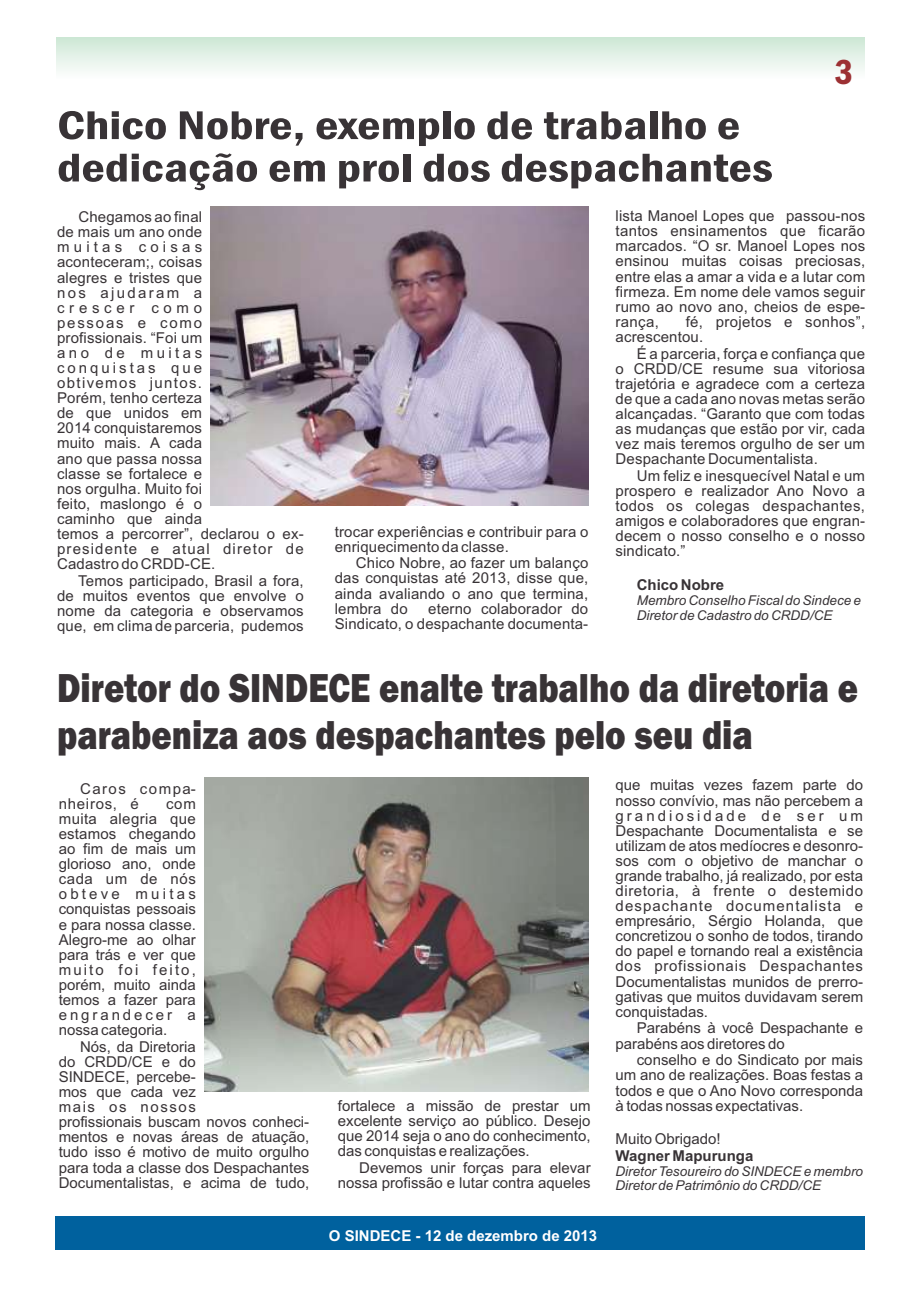
<style>
.page{position:relative;width:920px;height:1290px;background:#fff}
.page>*{position:absolute;margin:0;border:0;box-sizing:border-box;transform-origin:0 0}
.t1{font:800 41.85px/47.4px "Franklin Gothic";color:#383336;scale:.83 1}
.t2{font:600 condensed 41.55px/42.5px "Franklin Gothic";color:#383336;scale:1.23 1}
.t3{font:600 condensed 36px "Franklin Gothic";color:#9c3033}
.t4{font:15px/15.1px "Arial";letter-spacing:.01em;color:#383336;text-align:justify}
.t5{font:700 15px "Arial";color:#fff}
.t6{font:700 15px "Arial";color:#383336}
.t7{font:15px/15.1px "Arial";letter-spacing:.1em;color:#383336}
.t8{font:italic 13.5px/13.5px "Arial";color:#383336}
</style>
<div class="page">
<div style="left:56px;top:1216px;width:809px;height:34px;background:#00619e"></div>
<div style="left:57px;top:37px;width:807px;height:41px;background:linear-gradient(to bottom,#cde7d5,#fdfdfe)"></div>
<img style="left:204px;top:777px;width:385px;height:314px">
<img style="left:211px;top:207px;width:377px;height:299px">
<h2 class="t2" style="left:57px;top:107px;width:583px">Chico Nobre, exemplo de trabalho e dedicação em prol dos despachantes</h2>
<h3 class="t3" style="left:835px;top:58px;width:20px">3</h3>
<p class="t4" style="left:57px;top:211px;width:248px;text-align:left;text-indent:21px">Chegamos ao final<br>de mais um ano onde<br>muitas coisas<br>aconteceram;, coisas<br>alegres e tristes que<br>nos ajudaram a<br>crescer como<br>pessoas e como<br>profissionais. “Foi um<br>ano de muitas conquistas que<br>obtivemos juntos.<br>Porém, tenho certeza<br>de que unidos em<br>2014 conquistaremos<br>muito mais. A cada<br>ano que passa nossa<br>classe se fortalece e<br>nos orgulha. Muito foi<br>feito, maslongo é o<br>caminho que ainda<br>temos a percorrer”, declarou o ex&shy;presidente e atual diretor de<br>Cadastro do CRDD-CE.</p>
<p class="t4" style="left:57px;top:574px;width:248px;text-indent:21px">Temos participado, Brasil a fora, de muitos eventos que envolve o nome da categoria e observamos que, em clima de parceria, pudemos</p>
<p class="t4" style="left:335px;top:525px;width:255px">trocar experiências e contribuir para o enriquecimento da classe.</p>
<p class="t4" style="left:335px;top:557px;width:255px;text-indent:21px">Chico Nobre, ao fazer um balanço das conquistas até 2013, disse que, ainda avaliando o ano que termina, lembra do</p>
<p class="t4" style="left:335px;top:602px;width:255px;text-align:right">eterno colaborador do<br>Sindicato, o despachante documenta-</p>
<p class="t4" style="left:616px;top:210px;width:251px">lista Manoel Lopes que passou-nos tantos ensinamentos que ficarão marcados. “O sr. Manoel Lopes nos ensinou muitas coisas preciosas, entre elas a amar a vida e a lutar com firmeza. Em nome dele vamos seguir rumo ao novo ano, cheios de espe&shy;rança,</p>
<p class="t4" style="left:616px;top:315px;width:251px;text-indent:70px">fé, projetos e sonhos”, acrescentou.</p>
<p class="t4" style="left:615px;top:347px;width:251px;text-indent:21px">É a parceria, força e confiança que o CRDD/CE resume sua vitoriosa trajetória e agradece com a certeza de que a cada ano novas metas serão alcançadas. “Garanto que com todas as mudanças que estão por vir, cada vez mais teremos orgulho de ser um Despachante Documentalista.</p>
<p class="t4" style="left:615px;top:469px;width:251px;text-indent:21px">Um feliz e inesquecível Natal e um prospero e realizador Ano Novo a todos os colegas despachantes, amigos e colaboradores que engran&shy;decem o nosso conselho e o nosso sindicato.”</p>
<p class="t6" style="left:637px;top:579px;width:89px">Chico Nobre</p>
<p class="t8" style="left:637px;top:594px;width:226px;line-height:15.1px">Membro Conselho Fiscal do Sindece e<br>Diretor de Cadastro do CRDD/CE</p>
<h1 class="t1" style="left:57px;top:668px;width:966px">Diretor do SINDECE enalte trabalho da diretoria e parabeniza aos despachantes pelo seu dia</h1>
<p class="t7" style="left:59px;top:782px;width:139px;text-indent:21px">Caros compa&shy;nheiros, é</p>
<p class="t4" style="left:616px;top:779px;width:249px">que muitas vezes fazem parte do nosso convívio, mas não percebem a grandiosidade de ser um Despachante Documentalista e se utilizam de atos medíocres e desonro&shy;sos com o objetivo de manchar o grande trabalho, já realizado, por esta diretoria, à frente o destemido despachante documentalista e empresário, Sérgio Holanda, que concretizou o sonho de todos, tirando do papel e tornando real a existência dos profissionais Despachantes Documentalistas munidos de prerro&shy;gativas que muitos duvidavam serem conquistadas.</p>
<p class="t4" style="left:616px;top:1022px;width:249px;text-indent:21px">Parabéns à você Despachante e parabéns aos diretores do</p>
<p class="t4" style="left:616px;top:1054px;width:249px;text-indent:21px">conselho e do Sindicato por mais um ano de realizações. Boas festas a todos e que o Ano Novo corresponda à todas nossas expectativas.</p>
<p class="t4" style="left:616px;top:1133px;width:107px">Muito Obrigado!</p>
<p class="t6" style="left:616px;top:1150px;width:139px">Wagner Mapurunga</p>
<p class="t8" style="left:616px;top:1166px;width:249px">Diretor Tesoureiro do SINDECE e membro<br>Diretor de Patrimônio do CRDD/CE</p>
<p class="t4" style="left:59px;top:797px;width:139px;text-indent:107px">com muita alegria que estamos chegando ao fim de mais um glorioso ano, onde cada um de nós obteve muitas conquistas pessoais e para nossa classe.<br>Alegro-me ao olhar para trás e ver que muito foi feito, porém, muito ainda temos a fazer para engrandecer a nossa categoria.</p>
<p class="t4" style="left:59px;top:1040px;width:252px;text-align:left;text-indent:21px">Nós, da Diretoria<br>do CRDD/CE e do<br>SINDECE, percebe-<br>mos que cada vez<br>mais os nossos<br>profissionais buscam novos conheci&shy;mentos e novas áreas de atuação, tudo isso é motivo de muito orgulho para toda a classe dos Despachantes<br>Documentalistas, e acima de tudo,</p>
<p class="t4" style="left:338px;top:1099px;width:254px">fortalece a missão de prestar um excelente serviço ao público. Desejo que 2014 seja o ano do conhecimento, das conquistas e realizações.</p>
<p class="t4" style="left:338px;top:1161px;width:254px;text-align:right">Devemos unir forças para elevar nossa profissão e lutar contra aqueles</p>
<p class="t5" style="left:329px;top:1230px;width:270px">O SINDECE - 12 de dezembro de 2013</p>
</div>
